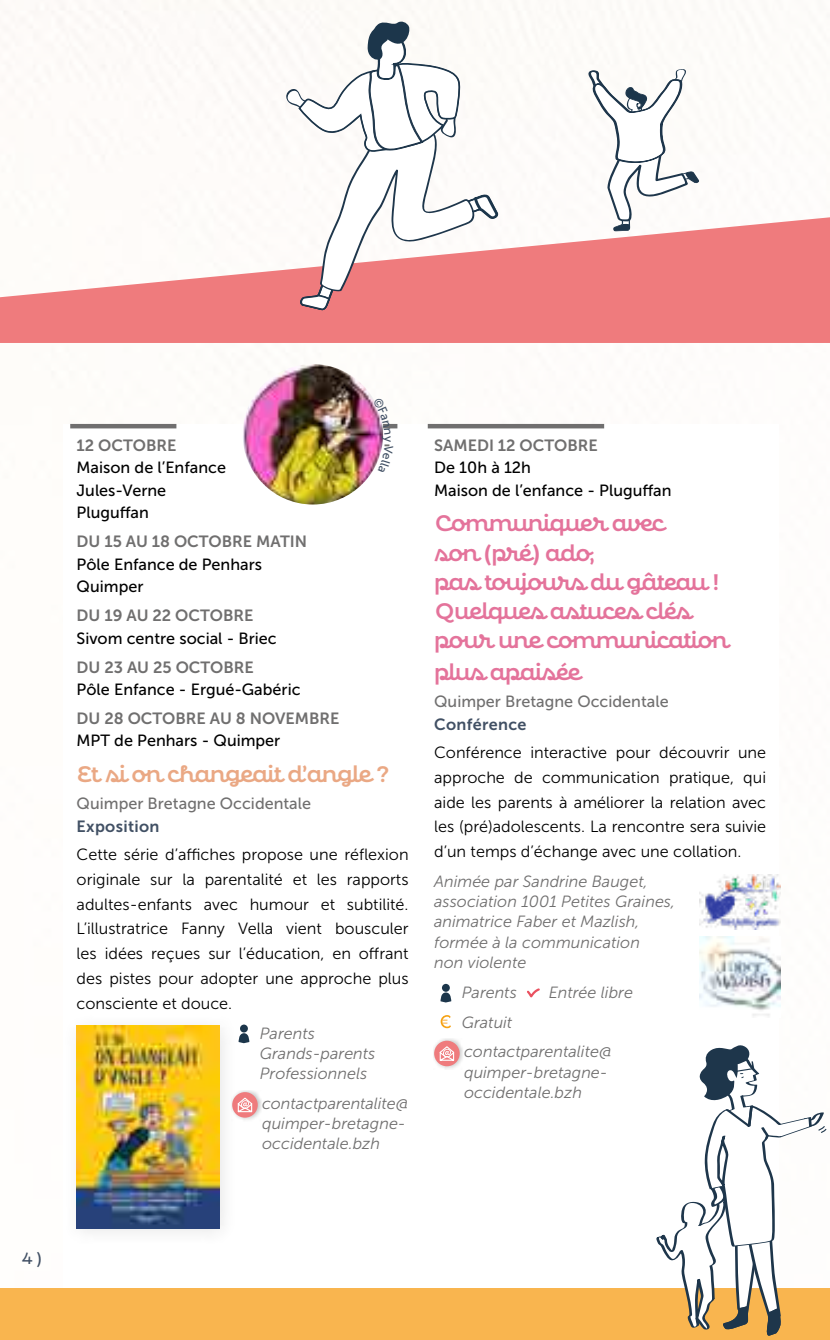
<style>
.page{position:relative;width:830px;height:1340px;background:#fff}
.page>*{position:absolute;margin:0;border:0;box-sizing:border-box;transform-origin:0 0}
.t1{font:600 22.28px/29.2px "Confiteria Script";color:#e4739b}
.t2{font:600 22.28px "Confiteria Script";color:#eaa884}
.t3{font:16.2px/24.8px "Museo Sans 300";color:#000;text-align:justify}
.t4{font:italic 16.2px/20.2px "Museo Sans 300";color:#706f6f}
.t5{font:16.2px/22.5px "Museo Sans 500";color:#000}
.t6{font:16.2px "Museo Sans 700";color:#706f6f}
.t7{font:16.2px "Museo Sans 500";color:#706f6f}
.t8{font:16.2px "Museo Sans 700";letter-spacing:.02em;color:#415064}
.t9{font:500 16.2px "Confiteria Script";color:#415064}
</style>
<div class="page">
<hr style="left:70px;top:424px;width:106px;height:4px;background:#706f6f">
<hr style="left:383px;top:424px;width:14px;height:4px;background:#706f6f">
<div style="left:240px;top:1024px;width:8px;height:8px;background:#1c364b;border-radius:4px"></div>
<svg style="left:240px;top:1033px;width:9px;height:10px"></svg>
<div style="left:231px;top:1089px;width:32px;height:32px;background:#000;opacity:.25"></div>
<div style="left:232px;top:1092px;width:25px;height:25px;background:#ef7b7d;border-radius:50%"></div>
<svg style="left:240px;top:1097px;width:13px;height:16px"></svg>
<hr style="left:427px;top:424px;width:177px;height:4px;background:#706f6f">
<svg style="left:441px;top:983px;width:8px;height:8px"></svg>
<svg style="left:440px;top:992px;width:11px;height:10px"></svg>
<svg style="left:527px;top:988px;width:13px;height:10px"></svg>
<svg style="left:440px;top:1015px;width:10px;height:13px"></svg>
<div style="left:433px;top:1038px;width:32px;height:31px;background:#000;opacity:.25"></div>
<div style="left:434px;top:1040px;width:25px;height:26px;background:#ef7b7d;border-radius:50%"></div>
<svg style="left:439px;top:1046px;width:16px;height:15px"></svg>
<svg style="left:0;top:217px;width:829px;height:126px;fill:#ef7b7d"></svg>
<svg style="left:587px;top:69px;width:112px;height:162px"></svg>
<svg style="left:286px;top:21px;width:213px;height:289px"></svg>
<div style="left:62px;top:1011px;width:178px;height:236px;background:#000;opacity:.1"></div>
<img style="left:77px;top:1025px;width:142px;height:202px">
<img style="left:242px;top:364px;width:141px;height:140px;border-radius:70px">
<div style="left:0;top:1288px;width:829px;height:51px;background:#f9b54f"></div>
<img style="left:699px;top:874px;width:81px;height:55px">
<img style="left:699px;top:936px;width:81px;height:80px">
<svg style="left:656px;top:1045px;width:171px;height:291px"></svg>
<svg style="left:373px;top:399px;width:20px;height:71px"></svg>
<p class="t6" style="left:77px;top:436px;width:101px">12 OCTOBRE</p>
<p class="t6" style="left:383px;top:436px;width:9px">-</p>
<p class="t5" style="left:77px;top:456px;width:151px">Maison de l’Enfance<br>Jules-Verne<br>Pluguffan</p>
<p class="t6" style="left:77px;top:532px;width:232px">DU 15 AU 18 OCTOBRE MATIN</p>
<p class="t5" style="left:77px;top:553px;width:187px">Pôle Enfance de Penhars<br>Quimper</p>
<p class="t6" style="left:77px;top:606px;width:178px">DU 19 AU 22 OCTOBRE</p>
<p class="t5" style="left:77px;top:627px;width:202px">Sivom centre social - Briec</p>
<p class="t6" style="left:77px;top:658px;width:179px">DU 23 AU 25 OCTOBRE</p>
<p class="t5" style="left:77px;top:678px;width:225px">Pôle Enfance - Ergué-Gabéric</p>
<p class="t6" style="left:77px;top:709px;width:264px">DU 28 OCTOBRE AU 8 NOVEMBRE</p>
<p class="t5" style="left:77px;top:729px;width:205px">MPT de Penhars - Quimper</p>
<h1 class="t2" style="left:77px;top:760px;width:314px">Et si on changeait d’angle ?</h1>
<p class="t7" style="left:77px;top:794px;width:236px">Quimper Bretagne Occidentale</p>
<p class="t8" style="left:77px;top:817px;width:84px">Exposition</p>
<p class="t3" style="left:77px;top:842px;width:333px">Cette série d’affiches propose une réflexion originale sur la parentalité et les rapports adultes-enfants avec humour et subtilité.<br>L’illustratrice Fanny Vella vient bousculer les idées reçues sur l’éducation, en offrant des pistes pour adopter une approche plus consciente et douce.</p>
<p class="t4" style="left:260px;top:1022px;width:117px">Parents<br>Grands-parents<br>Professionnels</p>
<p class="t4" style="left:262px;top:1093px;width:148px">contactparentalite@ quimper-bretagne&shy;occidentale.bzh</p>
<p class="t6" style="left:434px;top:436px;width:165px">SAMEDI 12 OCTOBRE</p>
<p class="t5" style="left:434px;top:456px;width:239px">De 10h à 12h<br>Maison de l’enfance - Pluguffan</p>
<h1 class="t1" style="left:434px;top:511px;width:294px">Communiquer avec<br>son (pré) ado,<br>pas toujours du gâteau !<br>Quelques astuces clés pour une communication</h1>
<h1 class="t1" style="left:434px;top:659px;width:147px">plus apaisée</h1>
<p class="t7" style="left:434px;top:692px;width:236px">Quimper Bretagne Occidentale</p>
<p class="t8" style="left:434px;top:715px;width:94px">Conférence</p>
<p class="t3" style="left:434px;top:740px;width:333px">Conférence interactive pour découvrir une approche de communication pratique, qui aide les parents à améliorer la relation avec les (pré)adolescents. La rencontre sera suivie d’un temps d’échange avec une collation.</p>
<p class="t4" style="left:434px;top:871px;width:242px">Animée par Sandrine Bauget, association 1001 Petites Graines, animatrice Faber et Mazlish, formée à la communication<br>non violente</p>
<p class="t4" style="left:461px;top:982px;width:56px">Parents</p>
<p class="t4" style="left:548px;top:982px;width:86px">Entrée libre</p>
<p class="t4" style="left:461px;top:1007px;width:151px;line-height:29.9px">Gratuit contactparentalite@</p>
<p class="t4" style="left:464px;top:1062px;width:145px">quimper-bretagne&shy;occidentale.bzh</p>
<p class="t9" style="left:22px;top:1248px;width:21px">4 )</p>
</div>
